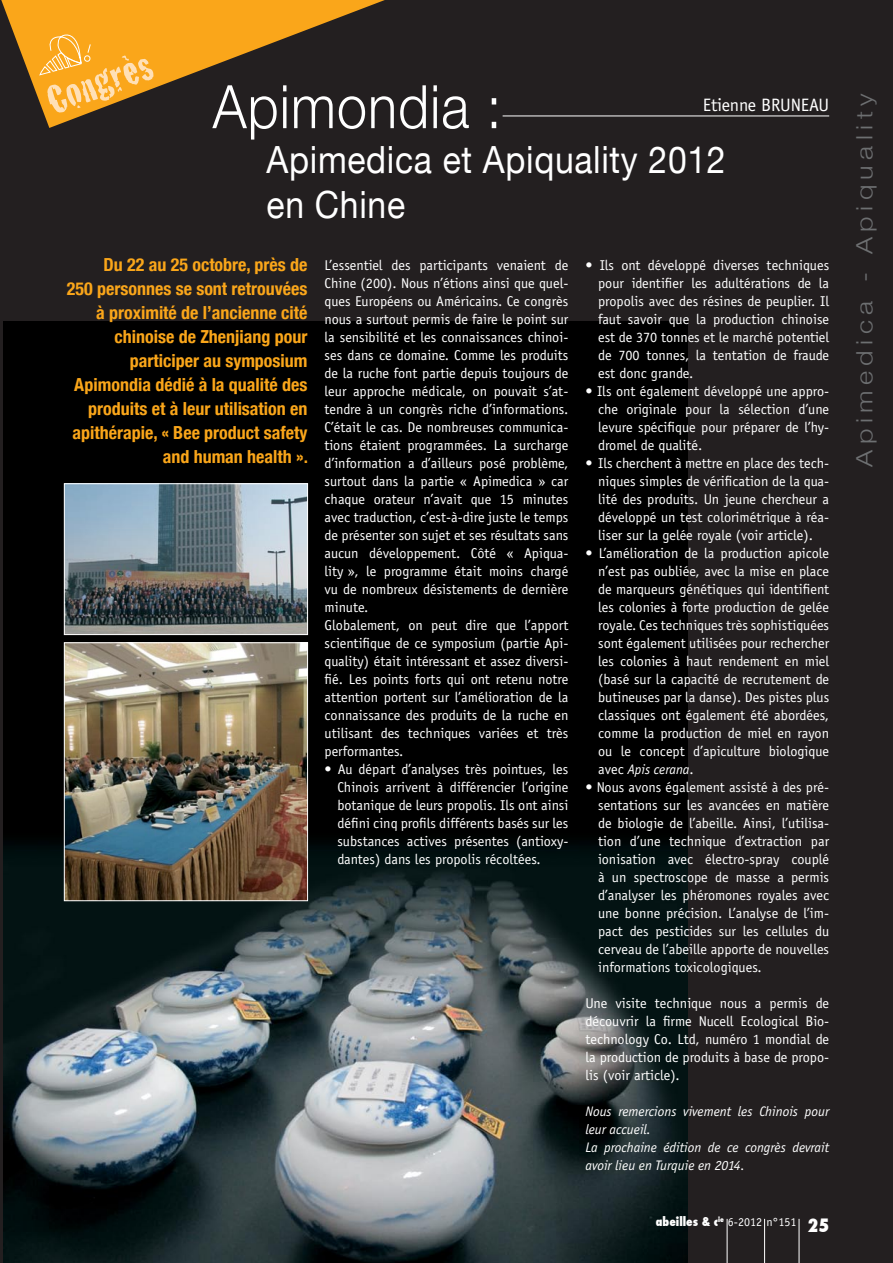
<style>
.page{position:relative;width:893px;height:1263px;background:#231f20}
.page>*{position:absolute;margin:0;border:0;box-sizing:border-box;transform-origin:0 0}
.t1{font:300 60px "Helvetica Neue";letter-spacing:.02em;color:#fff;scale:.9 1}
.t2{font:45px "Cracked";color:#ffe0b6}
.t3{font:37.5px/45px "Helvetica Neue";letter-spacing:.02em;color:#fff;scale:.9 1}
.t4{font:300 22.5px "Helvetica Neue";letter-spacing:.2em;color:#6d6f71;scale:1.2 1}
.t5{font:700 condensed 18px/24px "Helvetica Neue";color:#faa61a;text-align:right}
.t6{font:18px "Officina Sans";letter-spacing:-.01em;color:#fff}
.t7{font:800 condensed 18px "Futura";color:#fff}
.t8{font:14.25px/18px "Officina Sans";color:#fff;text-align:justify}
.t9{font:italic 14.25px/18px "Officina Sans";color:#fff}
.t10{font:12px "Officina Sans";color:#fff}
.s1{font-style:italic}
.s2{font-family:"Futura";font-weight:800;font-stretch:condensed}
</style>
<div class="page">
<img style="left:4px;top:321px;width:684px;height:942px">
<svg style="left:1px;top:0;width:384px;height:128px"></svg>
<hr style="left:503px;top:116px;width:326px;height:1px;background:#fff">
<svg style="left:39px;top:34px;width:52px;height:42px;background:#fab23a"></svg>
<img style="left:66px;top:644px;width:240px;height:255px">
<div style="left:64px;top:642px;width:244px;height:259px;border:1px solid #fff"></div>
<img style="left:66px;top:485px;width:240px;height:148px">
<div style="left:64px;top:483px;width:244px;height:152px;border:1px solid #fff"></div>
<hr style="left:727px;top:1219px;width:1px;height:44px;background:#fff">
<hr style="left:764px;top:1219px;width:1px;height:44px;background:#fff">
<hr style="left:799px;top:1219px;width:1px;height:44px;background:#fff">
<p class="t2" style="left:36px;top:70px;width:111px;rotate:-21deg">Congrès</p>
<p class="t1" style="left:213px;top:70px;width:322px">Apimondia :</p>
<p class="t3" style="left:267px;top:137px;width:511px">Apimedica et Apiquality 2012 en Chine</p>
<p class="t6" style="left:703px;top:95px;width:128px">Etienne BRUNEAU</p>
<p class="t5" style="left:67px;top:252px;width:243px">Du 22 au 25 octobre, près de<br>250 personnes se sont retrouvées à proximité de l’ancienne cité chinoise de Zhenjiang pour participer au symposium<br>Apimondia dédié à la qualité des produits et à leur utilisation en apithérapie, « Bee product safety and human health ».</p>
<p class="t8" style="left:598px;top:256px;width:233px;text-indent:-13px">• Ils ont développé diverses techniques pour identifier les adultérations de la propolis avec des résines de peuplier. Il faut savoir que la production chinoise est de 370 tonnes et le marché potentiel de 700 tonnes, la tentation de fraude est donc grande.</p>
<p class="t8" style="left:325px;top:256px;width:245px">L’essentiel des participants venaient de Chine (200). Nous n’étions ainsi que quel&shy;ques Européens ou Américains. Ce congrès nous a surtout permis de faire le point sur la sensibilité et les connaissances chinoi&shy;ses dans ce domaine. Comme les produits de la ruche font partie depuis toujours de leur approche médicale, on pouvait s’at&shy;tendre à un congrès riche d’informations.<br>C’était le cas. De nombreuses communica&shy;tions étaient programmées. La surcharge d’information a d’ailleurs posé problème, surtout dans la partie « Apimedica » car chaque orateur n’avait que 15 minutes avec traduction, c’est-à-dire juste le temps de présenter son sujet et ses résultats sans aucun développement. Côté « Apiqua&shy;lity », le programme était moins chargé vu de nombreux désistements de dernière minute.</p>
<p class="t8" style="left:325px;top:616px;width:245px">Globalement, on peut dire que l’apport scientifique de ce symposium (partie Api&shy;quality) était intéressant et assez diversi&shy;fié. Les points forts qui ont retenu notre attention portent sur l’amélioration de la connaissance des produits de la ruche en utilisant des techniques variées et très performantes.</p>
<p class="t8" style="left:337px;top:760px;width:233px;text-indent:-13px">• Au départ d’analyses très pointues, les Chinois arrivent à différencier l’origine botanique de leurs propolis. Ils ont ainsi défini cinq profils différents basés sur les substances actives présentes (antioxy&shy;dantes) dans les propolis récoltées.</p>
<p class="t8" style="left:598px;top:382px;width:233px;text-indent:-13px">• Ils ont également développé une appro&shy;che originale pour la sélection d’une levure spécifique pour préparer de l’hy&shy;dromel de qualité.</p>
<p class="t8" style="left:598px;top:454px;width:233px;text-indent:-13px">• Ils cherchent à mettre en place des tech&shy;niques simples de vérification de la qua&shy;lité des produits. Un jeune chercheur a développé un test colorimétrique à réa&shy;liser sur la gelée royale (voir article).</p>
<p class="t8" style="left:598px;top:544px;width:233px;text-indent:-13px">• L’amélioration de la production apicole n’est pas oubliée, avec la mise en place de marqueurs génétiques qui identifient les colonies à forte production de gelée royale. Ces techniques très sophistiquées sont également utilisées pour rechercher les colonies à haut rendement en miel (basé sur la capacité de recrutement de butineuses par la danse). Des pistes plus classiques ont également été abordées, comme la production de miel en rayon ou le concept d’apiculture biologique avec <span class="s1">Apis cerana</span>.</p>
<p class="t8" style="left:598px;top:778px;width:233px;text-indent:-13px">• Nous avons également assisté à des pré&shy;sentations sur les avancées en matière de biologie de l’abeille. Ainsi, l’utilisa&shy;tion d’une technique d’extraction par ionisation avec électro-spray couplé à un spectroscope de masse a permis d’analyser les phéromones royales avec une bonne précision. L’analyse de l’im&shy;pact des pesticides sur les cellules du cerveau de l’abeille apporte de nouvelles informations toxicologiques.</p>
<p class="t8" style="left:585px;top:994px;width:245px">Une visite technique nous a permis de découvrir la firme Nucell Ecological Bio&shy;technology Co. Ltd, numéro 1 mondial de la production de produits à base de propo&shy;lis (voir article).</p>
<p class="t9" style="left:585px;top:1103px;width:245px">Nous remercions vivement les Chinois pour leur accueil.</p>
<p class="t9" style="left:585px;top:1139px;width:245px">La prochaine édition de ce congrès devrait avoir lieu en Turquie en 2014.</p>
<p class="t10" style="left:656px;top:1215px;width:142px"><span class="s2">abeilles &amp; c</span><sup>ie</sup> 6-2012 n°151</p>
<p class="t7" style="left:807px;top:1213px;width:23px">25</p>
<p class="t4" style="left:850px;top:466px;width:312px;rotate:-90deg">Apimedica - Apiquality</p>
</div>
